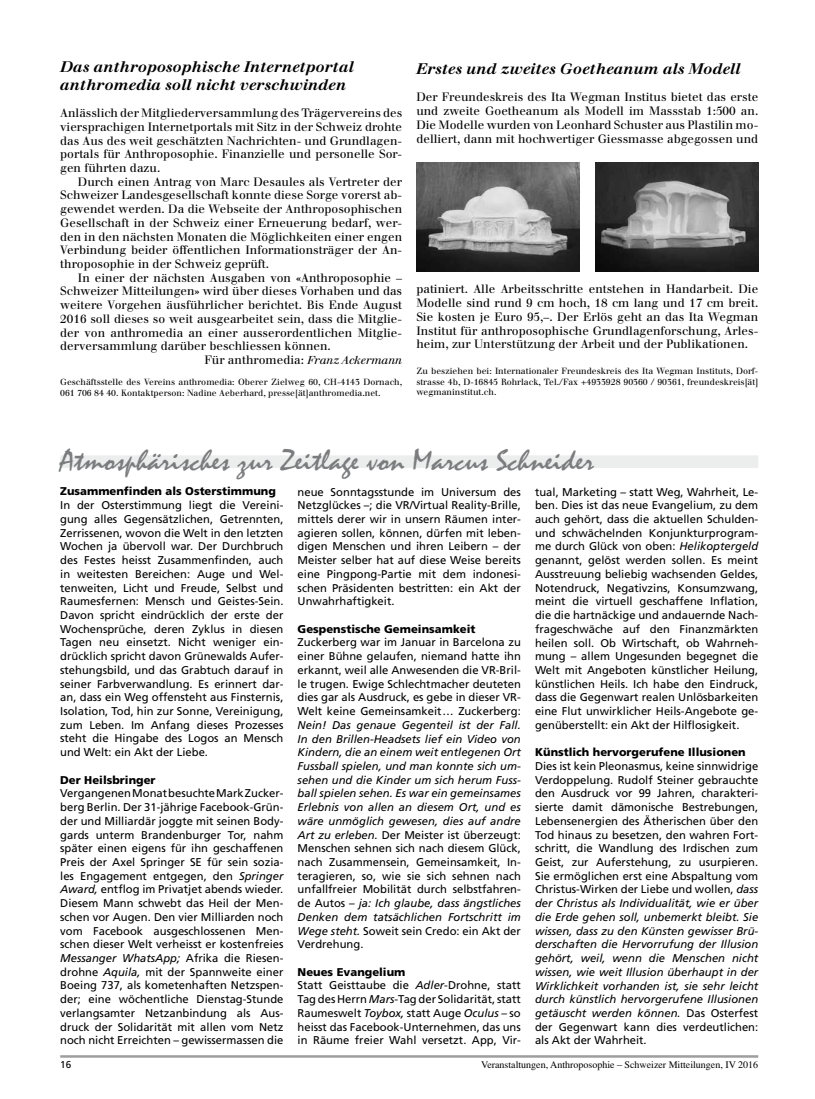
<style>
.page{position:relative;width:815px;height:1099px;background:#fff}
.page>*{position:absolute;margin:0;border:0;box-sizing:border-box;transform-origin:0 0}
.t1{font:30px "Mistral";color:#7b7c7e;scale:1.09 1}
.t2{font:italic 700 15px/17.5px "Walbaum";color:#000}
.t3{font:11.88px/13.8px "Walbaum";color:#000;text-align:justify}
.t4{font:11.25px/13.8px "Frutiger";color:#000;text-align:justify}
.t5{font:italic 11.25px/13.8px "Frutiger";color:#000;text-align:justify}
.t6{font:900 11.25px "Frutiger";color:#000}
.t7{font:10px "Times";color:#000}
.t8{font:10px "Frutiger";color:#000}
.t9{font:8.75px/10.6px "Walbaum";color:#000;text-align:justify}
.s1{font-style:italic;font-size:11.25px}
.s2{font-style:italic}
.s3{font-style:normal}
.s4{font-weight:900}
</style>
<div class="page">
<hr style="left:60px;top:1055px;width:698px;height:2px;background:#9c9e9f">
<div style="left:60px;top:455px;width:698px;height:13px;background:#eceded"></div>
<img style="left:416px;top:163px;width:163px;height:108px">
<img style="left:595px;top:163px;width:163px;height:108px">
<h2 class="t2" style="left:60px;top:58px;width:295px">Das anthroposophische Internetportal anthromedia soll nicht verschwinden</h2>
<p class="t3" style="left:60px;top:106px;width:343px">Anlässlich der Mitgliederversammlung des Trägervereins des viersprachigen Internetportals mit Sitz in der Schweiz drohte das Aus des weit geschätzten Nachrichten- und Grundlagen&shy;portals für Anthroposophie. Finanzielle und personelle Sor&shy;gen führten dazu.</p>
<p class="t3" style="left:60px;top:175px;width:343px;text-indent:18px">Durch einen Antrag von Marc Desaules als Vertreter der Schweizer Landesgesellschaft konnte diese Sorge vorerst ab&shy;gewendet werden. Da die Webseite der Anthroposophischen Gesellschaft in der Schweiz einer Erneuerung bedarf, wer&shy;den in den nächsten Monaten die Möglichkeiten einer engen Verbindung beider öffentlichen Informationsträger der An&shy;throposophie in der Schweiz geprüft.</p>
<p class="t3" style="left:78px;top:271px;width:326px">In einer der nächsten Ausgaben von «Anthroposophie –</p>
<p class="t3" style="left:60px;top:284px;width:343px">Schweizer Mitteilungen» wird über dieses Vorhaben und das</p>
<p class="t3" style="left:60px;top:298px;width:343px">weitere Vorgehen äusführlicher berichtet. Bis Ende August</p>
<p class="t3" style="left:60px;top:312px;width:343px">2016 soll dieses so weit ausgearbeitet sein, dass die Mitglie-</p>
<p class="t3" style="left:60px;top:325px;width:343px">der von anthromedia an einer ausserordentlichen Mitglie-</p>
<p class="t3" style="left:60px;top:339px;width:272px">derversammlung darüber beschliessen können.</p>
<p class="t3" style="left:205px;top:353px;width:199px">Für anthromedia: <span class="s1">Franz Ackermann</span></p>
<p class="t9" style="left:60px;top:377px;width:343px">Geschäftsstelle des Vereins anthromedia: Oberer Zielweg 60, CH-4143 Dornach,<br>061 706 84 40. Kontaktperson: Nadine Aeberhard, presse[ät]anthromedia.net.</p>
<h2 class="t2" style="left:416px;top:60px;width:326px">Erstes und zweites Goetheanum als Modell</h2>
<p class="t3" style="left:416px;top:90px;width:343px">Der Freundeskreis des Ita Wegman Institus bietet das erste und zweite Goetheanum als Modell im Massstab 1:500 an.<br>Die Modelle wurden von Leonhard Schuster aus Plastilin mo&shy;delliert, dann mit hochwertiger Giessmasse abgegossen und</p>
<p class="t3" style="left:416px;top:282px;width:343px">patiniert. Alle Arbeitsschritte entstehen in Handarbeit. Die Modelle sind rund 9 cm hoch, 18 cm lang und 17 cm breit.<br>Sie kosten je Euro 95,–. Der Erlös geht an das Ita Wegman Institut für anthroposophische Grundlagenforschung, Arles&shy;heim, zur Unterstützung der Arbeit und der Publikationen.</p>
<p class="t9" style="left:416px;top:365px;width:343px">Zu besziehen bei: Internationaler Freundeskreis des Ita Wegman Instituts, Dorf&shy;strasse 4b, D-16845 Rohrlack, Tel./Fax +4933928 90360 / 90361, freundeskreis[ät] wegmaninstitut.ch.</p>
<h1 class="t1" style="left:60px;top:443px;width:491px">Atmosphärisches zur Zeitlage von Marcus Schneider</h1>
<p class="t6" style="left:60px;top:485px;width:217px">Zusammenfinden als Osterstimmung</p>
<p class="t4" style="left:60px;top:498px;width:225px">In der Osterstimmung liegt die Vereini&shy;gung alles Gegensätzlichen, Getrennten, Zerrissenen, wovon die Welt in den letzten Wochen ja übervoll war. Der Durchbruch des Festes heisst Zusammenfinden, auch in weitesten Bereichen: Auge und Wel&shy;tenweiten, Licht und Freude, Selbst und Raumesfernen: Mensch und Geistes-Sein.<br>Davon spricht eindrücklich der erste der Wochensprüche, deren Zyklus in diesen Tagen neu einsetzt. Nicht weniger ein&shy;drücklich spricht davon Grünewalds Aufer&shy;stehungsbild, und das Grabtuch darauf in seiner Farbverwandlung. Es erinnert dar&shy;an, dass ein Weg offensteht aus Finsternis, Isolation, Tod, hin zur Sonne, Vereinigung, zum Leben. Im Anfang dieses Prozesses steht die Hingabe des Logos an Mensch und Welt: ein Akt der Liebe.</p>
<p class="t6" style="left:60px;top:772px;width:97px">Der Heilsbringer</p>
<p class="t4" style="left:60px;top:786px;width:225px">Vergangenen Monat besuchte Mark Zucker&shy;berg Berlin. Der 31-jährige Facebook-Grün&shy;der und Milliardär joggte mit seinen Body&shy;gards unterm Brandenburger Tor, nahm später einen eigens für ihn geschaffenen Preis der Axel Springer SE für sein sozia&shy;les Engagement entgegen, den <span class="s2">Springer Award,</span> entflog im Privatjet abends wieder.<br>Diesem Mann schwebt das Heil der Men&shy;schen vor Augen. Den vier Milliarden noch vom Facebook ausgeschlossenen Men&shy;schen dieser Welt verheisst er kostenfreies <span class="s2">Messanger WhatsApp;</span> Afrika die Riesen&shy;drohne <span class="s2">Aquila,</span> mit der Spannweite einer Boeing 737, als kometenhaften Netzspen&shy;der; eine wöchentliche Dienstag-Stunde verlangsamter Netzanbindung als Aus&shy;druck der Solidarität mit allen vom Netz noch nicht Erreichten – gewissermassen die</p>
<p class="t4" style="left:298px;top:484px;width:225px">neue Sonntagsstunde im Universum des Netzglückes –; die VR/Virtual Reality-Brille, mittels derer wir in unsern Räumen inter&shy;agieren sollen, können, dürfen mit leben&shy;digen Menschen und ihren Leibern – der Meister selber hat auf diese Weise bereits eine Pingpong-Partie mit dem indonesi&shy;schen Präsidenten bestritten: ein Akt der Unwahrhaftigkeit.</p>
<p class="t6" style="left:298px;top:622px;width:179px">Gespenstische Gemeinsamkeit</p>
<p class="t4" style="left:298px;top:635px;width:225px">Zuckerberg war im Januar in Barcelona zu einer Bühne gelaufen, niemand hatte ihn erkannt, weil alle Anwesenden die VR-Bril&shy;le trugen. Ewige Schlechtmacher deuteten dies gar als Ausdruck, es gebe in dieser VR-Welt keine Gemeinsamkeit… Zuckerberg:</p>
<p class="t5" style="left:298px;top:718px;width:225px">Nein! Das genaue Gegenteil ist der Fall.<br>In den Brillen-Headsets lief ein Video von Kindern, die an einem weit entlegenen Ort Fussball spielen, und man konnte sich um&shy;sehen und die Kinder um sich herum Fuss&shy;ball spielen sehen. Es war ein gemeinsames Erlebnis von allen an diesem Ort, und es wäre unmöglich gewesen, dies auf andre Art zu erleben. <span class="s3">Der Meister ist überzeugt:<br>Menschen sehnen sich nach diesem Glück, nach Zusammensein, Gemeinsamkeit, In&shy;teragieren, so, wie sie sich sehnen nach unfallfreier Mobilität durch selbstfahren&shy;de Autos –</span> ja: Ich glaube, dass ängstliches Denken dem tatsächlichen Fortschritt im Wege steht. <span class="s3">Soweit sein Credo: ein Akt der Verdrehung.</span></p>
<p class="t4" style="left:298px;top:964px;width:225px;text-align:left"><span class="s4">Neues Evangelium<br></span>Statt Geisttaube die <span class="s2">Adler</span>-Drohne, statt Tag des Herrn <span class="s2">Mars</span>-Tag der Solidarität, statt Raumeswelt <span class="s2">Toybox,</span> statt Auge <span class="s2">Oculus</span> – so heisst das Facebook-Unternehmen, das uns in Räume freier Wahl versetzt. App, Vir-</p>
<p class="t4" style="left:535px;top:484px;width:225px">tual, Marketing – statt Weg, Wahrheit, Le&shy;ben. Dies ist das neue Evangelium, zu dem auch gehört, dass die aktuellen Schulden&shy;und schwächelnden Konjunkturprogram&shy;me durch Glück von oben: <span class="s2">Helikoptergeld </span>genannt, gelöst werden sollen. Es meint Ausstreuung beliebig wachsenden Geldes, Notendruck, Negativzins, Konsumzwang, meint die virtuell geschaffene Inflation, die die hartnäckige und andauernde Nach&shy;frageschwäche auf den Finanzmärkten heilen soll. Ob Wirtschaft, ob Wahrneh&shy;mung – allem Ungesunden begegnet die Welt mit Angeboten künstlicher Heilung, künstlichen Heils. Ich habe den Eindruck, dass die Gegenwart realen Unlösbarkeiten eine Flut unwirklicher Heils-Angebote ge&shy;genüberstellt: ein Akt der Hilflosigkeit.</p>
<p class="t6" style="left:535px;top:745px;width:212px">Künstlich hervorgerufene Illusionen</p>
<p class="t4" style="left:535px;top:759px;width:225px">Dies ist kein Pleonasmus, keine sinnwidrige Verdoppelung. Rudolf Steiner gebrauchte den Ausdruck vor 99 Jahren, charakteri&shy;sierte damit dämonische Bestrebungen, Lebensenergien des Ätherischen über den Tod hinaus zu besetzen, den wahren Fort&shy;schritt, die Wandlung des Irdischen zum Geist, zur Auferstehung, zu usurpieren.<br>Sie ermöglichen erst eine Abspaltung vom Christus-Wirken der Liebe und wollen, <span class="s2">dass der Christus als Individualität, wie er über die Erde gehen soll, unbemerkt bleibt. Sie wissen, dass zu den Künsten gewisser Brü&shy;derschaften die Hervorrufung der Illusion gehört, weil, wenn die Menschen nicht wissen, wie weit Illusion überhaupt in der Wirklichkeit vorhanden ist, sie sehr leicht durch künstlich hervorgerufene Illusionen getäuscht werden können.</span> Das Osterfest der Gegenwart kann dies verdeutlichen: als Akt der Wahrheit.</p>
<p class="t8" style="left:60px;top:1058px;width:13px">16</p>
<p class="t7" style="left:481px;top:1058px;width:279px">Veranstaltungen, Anthroposophie – Schweizer Mitteilungen, IV 2016</p>
</div>
